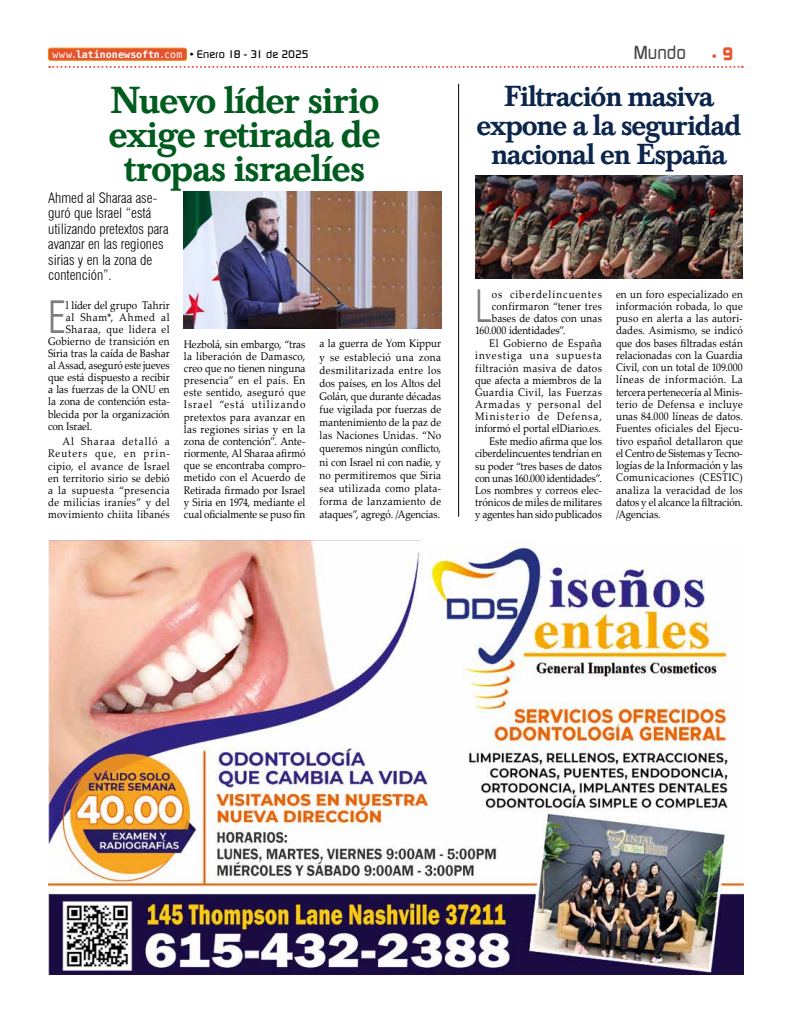
<style>
.page{position:relative;width:791px;height:1021px;background:#fff}
.page>*{position:absolute;margin:0;border:0;box-sizing:border-box;transform-origin:0 0}
.t1{font:300 condensed 43.5px "Swiss 721 BT";color:#7d7d7d;scale:.9 1}
.t2{font:500 39px/34px "Baskerville T";letter-spacing:-.03em;color:#005b1e;text-align:center}
.t3{font:500 30px/29px "Baskerville T";letter-spacing:-.04em;color:#0c254b;text-align:center}
.t4{font:500 19px "Continuum";color:#464646;scale:.9 1}
.t5{font:300 condensed 14px/15.5px "Swiss 721 BT";color:#000}
.t6{font:11px/12.2px "Palatino Linotype";letter-spacing:.01em;color:#000;text-align:justify;scale:.9 1}
.t7{font:11px "Palatino Linotype";letter-spacing:-.01em;color:#000;scale:.9 1}
.t8{font:500 11px "Continuum";color:#000}
.t9{font:11px "Palatino Linotype";letter-spacing:.095em;color:#000;scale:.9 1}
.t10{font:11px "Palatino Linotype";letter-spacing:.05em;color:#000;scale:.9 1}
.t11{font:11px "Palatino Linotype";letter-spacing:.08em;color:#000;scale:.9 1}
.t12{font:700 11px "Continuum";color:#e6542f}
.s1{font-family:"Bitstream Vera Sans Mono";font-weight:400;font-size:10px;color:#fff}
.s2{font-family:"Bitstream Vera Sans Mono";font-weight:700;font-size:10px;color:#fff}
.s3{font-size:18px}
</style>
<div class="page">
<div style="left:48px;top:48px;width:139px;height:12px;background:#e6542f;border-radius:2px"></div>
<div style="left:48px;top:48px;width:139px;height:12px;border:1px solid #eb880e;border-radius:2px"></div>
<svg style="left:49px;top:66px;width:694px;height:2px"></svg>
<hr style="left:458px;top:84px;width:1px;height:432px;background:#000">
<img style="left:184px;top:192px;width:257px;height:136px">
<img style="left:475px;top:176px;width:268px;height:102px">
<img style="left:48px;top:541px;width:695px;height:433px">
<p class="t8" style="left:52px;top:47px;width:258px"><span class="s1">www.</span><span class="s2">latinonewsoftn</span><span class="s1">.com</span> • Enero 18 - 31 de 2025</p>
<h3 class="t4" style="left:634px;top:40px;width:60px">Mundo</h3>
<p class="t12" style="left:712px;top:49px;width:22px">• <span class="s3">9</span></p>
<h2 class="t2" style="left:108px;top:83px;width:274px">Nuevo líder sirio exige retirada de tropas israelíes</h2>
<h3 class="t3" style="left:477px;top:82px;width:266px">Filtración masiva expone a la seguridad nacional en España</h3>
<p class="t5" style="left:48px;top:190px;width:122px">Ahmed al Sharaa ase&shy;guró que Israel “está utilizando pretextos para avanzar en las regiones sirias y en la zona de contención”.</p>
<h1 class="t1" style="left:48px;top:291px;width:21px">E</h1>
<p class="t6" style="left:66px;top:298px;width:117px">l líder del grupo Tahrir</p>
<h1 class="t1" style="left:475px;top:280px;width:20px">L</h1>
<p class="t9" style="left:492px;top:286px;width:124px">os ciberdelincuentes</p>
<p class="t6" style="left:616px;top:287px;width:142px">en un foro especializado en información robada, lo que puso en alerta a las autori&shy;dades. Asimismo, se indicó que dos bases filtradas están relacionadas con la Guardia Civil, con un total de 109.000 líneas de información. La tercera pertenecería al Minis&shy;terio de Defensa e incluye unas 84.000 líneas de datos.<br>Fuentes oficiales del Ejecu&shy;tivo español detallaron que el Centro de Sistemas y Tecno&shy;logías de la Información y las Comunicaciones (CESTIC) analiza la veracidad de los datos y el alcance la filtración. /Agencias.</p>
<p class="t6" style="left:492px;top:299px;width:124px">confirmaron “tener tres</p>
<p class="t6" style="left:492px;top:311px;width:124px">bases de datos con unas</p>
<p class="t7" style="left:475px;top:322px;width:102px">160.000 identidades”.</p>
<p class="t6" style="left:475px;top:337px;width:142px;text-indent:14px">El Gobierno de España investiga una supuesta filtración masiva de datos que afecta a miembros de la Guardia Civil, las Fuerzas Armadas y personal del Ministerio de Defensa, informó el portal elDiario.es.</p>
<p class="t6" style="left:475px;top:435px;width:142px;text-indent:14px">Este medio afirma que los ciberdelincuentes tendrían en su poder “tres bases de datos con unas 160.000 identidades”.<br>Los nombres y correos elec&shy;trónicos de miles de militares y agentes han sido publicados</p>
<p class="t11" style="left:66px;top:309px;width:117px">al Sham*, Ahmed al</p>
<p class="t10" style="left:66px;top:321px;width:117px">Sharaa, que lidera el</p>
<p class="t6" style="left:48px;top:334px;width:137px">Gobierno de transición en</p>
<p class="t6" style="left:48px;top:347px;width:137px">Siria tras la caída de Bashar</p>
<p class="t7" style="left:48px;top:357px;width:137px">al Assad, aseguró este jueves</p>
<p class="t6" style="left:48px;top:371px;width:137px">que está dispuesto a recibir</p>
<p class="t6" style="left:48px;top:383px;width:137px">a las fuerzas de la ONU en</p>
<p class="t6" style="left:48px;top:395px;width:137px">la zona de contención esta-</p>
<p class="t6" style="left:48px;top:407px;width:137px">blecida por la organización</p>
<p class="t6" style="left:48px;top:419px;width:50px">con Israel.</p>
<p class="t6" style="left:48px;top:435px;width:137px;text-indent:14px">Al Sharaa detalló a Reuters que, en prin&shy;cipio, el avance de Israel en territorio sirio se debió a la supuesta “presencia de milicias iraníes” y del movimiento chiita libanés</p>
<p class="t6" style="left:184px;top:337px;width:137px">Hezbolá, sin embargo, “tras la liberación de Damasco, creo que no tienen ninguna presencia” en el país. En este sentido, aseguró que Israel “está utilizando pretextos para avanzar en las regiones sirias y en la zona de contención”. Ante&shy;riormente, Al Sharaa afirmó que se encontraba compro&shy;metido con el Acuerdo de Retirada firmado por Israel y Siria en 1974, mediante el cual oficialmente se puso fin</p>
<p class="t6" style="left:320px;top:337px;width:137px;line-height:13.1px">a la guerra de Yom Kippur y se estableció una zona desmilitarizada entre los dos países, en los Altos del Golán, que durante décadas fue vigilada por fuerzas de mantenimiento de la paz de las Naciones Unidas. “No queremos ningún conflicto, ni con Israel ni con nadie, y no permitiremos que Siria sea utilizada como plata&shy;forma de lanzamiento de ataques”, agregó. /Agencias.</p>
</div>
